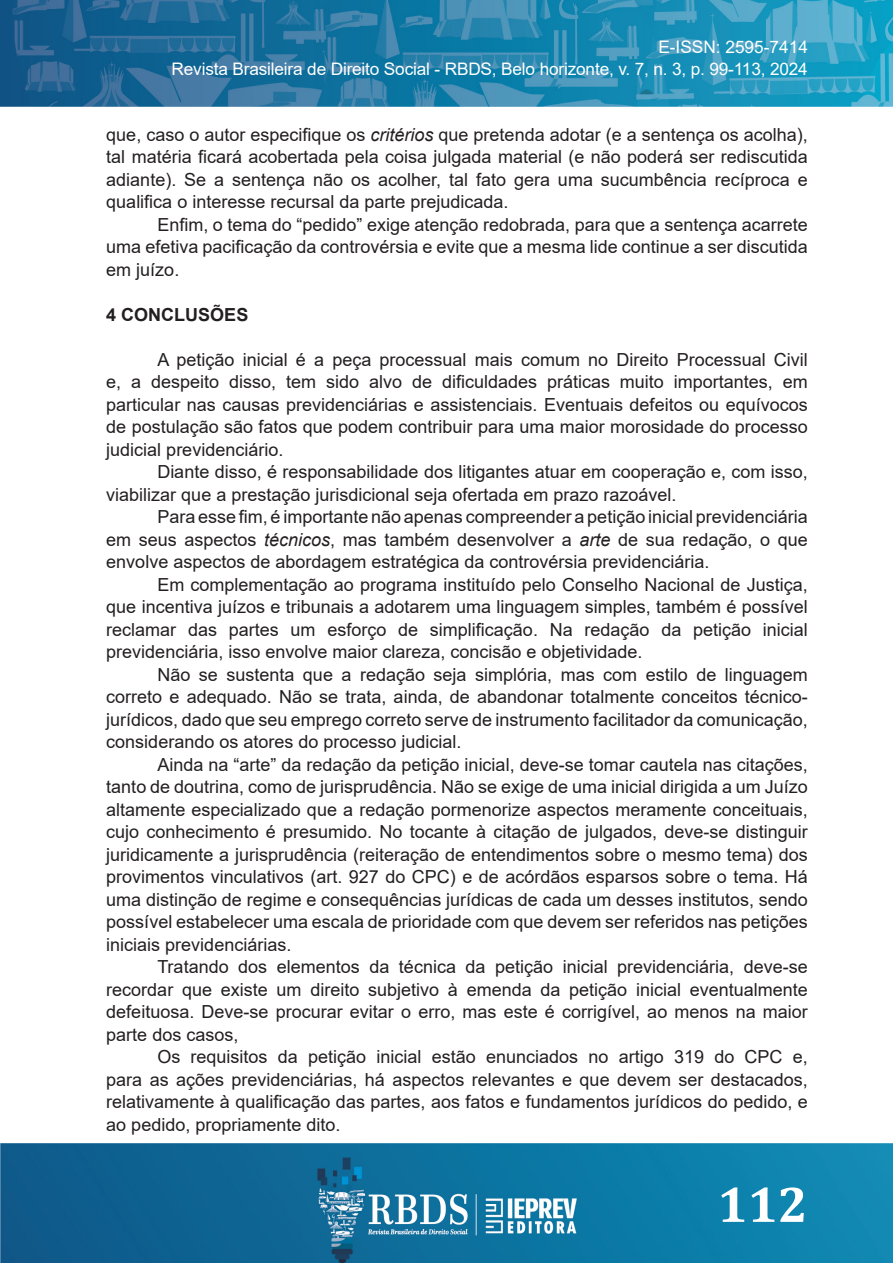
<style>
.page{position:relative;width:893px;height:1263px;background:#fff}
.page>*{position:absolute;margin:0;border:0;box-sizing:border-box;transform-origin:0 0}
.t1{font:700 51px "Cambria";color:#fff}
.NORMAL_RBDS{font:18px/22.5px "Arial";color:#231f20;text-align:justify}
.TÍTULO_DA_SEÇÃO{font:700 18px "Arial";color:#231f20}
.t2{font:17.25px/22.5px "Arial";letter-spacing:-.01em;color:#fff;text-align:right}
.s1{font-style:italic}
</style>
<div class="page">
<img style="left:1px;top:0;width:892px;height:106px">
<img style="left:0;top:1144px;width:893px;height:119px">
<p class="t2" style="left:172px;top:36px;width:638px">E-ISSN: 2595-7414<br>Revista Brasileira de Direito Social - RBDS, Belo horizonte, v. 7, n. 3, p. 99-113, 2024</p>
<p class="NORMAL_RBDS" style="left:106px;top:123px;width:703px">que, caso o autor especifique os <span class="s1">critérios</span> que pretenda adotar (e a sentença os acolha), tal matéria ficará acobertada pela coisa julgada material (e não poderá ser rediscutida adiante). Se a sentença não os acolher, tal fato gera uma sucumbência recíproca e qualifica o interesse recursal da parte prejudicada.</p>
<p class="NORMAL_RBDS" style="left:106px;top:213px;width:703px;text-indent:51px">Enfim, o tema do “pedido” exige atenção redobrada, para que a sentença acarrete uma efetiva pacificação da controvérsia e evite que a mesma lide continue a ser discutida em juízo.</p>
<p class="TÍTULO_DA_SEÇÃO" style="left:106px;top:302px;width:144px">4 CONCLUSÕES</p>
<p class="NORMAL_RBDS" style="left:106px;top:348px;width:703px;text-indent:51px">A petição inicial é a peça processual mais comum no Direito Processual Civil e, a despeito disso, tem sido alvo de dificuldades práticas muito importantes, em particular nas causas previdenciárias e assistenciais. Eventuais defeitos ou equívocos de postulação são fatos que podem contribuir para uma maior morosidade do processo judicial previdenciário.</p>
<p class="NORMAL_RBDS" style="left:106px;top:460px;width:703px;text-indent:51px">Diante disso, é responsabilidade dos litigantes atuar em cooperação e, com isso, viabilizar que a prestação jurisdicional seja ofertada em prazo razoável.</p>
<p class="NORMAL_RBDS" style="left:106px;top:505px;width:703px;text-indent:51px">Para esse fim, é importante não apenas compreender a petição inicial previdenciária em seus aspectos <span class="s1">técnicos</span>, mas também desenvolver a <span class="s1">arte</span> de sua redação, o que envolve aspectos de abordagem estratégica da controvérsia previdenciária.</p>
<p class="NORMAL_RBDS" style="left:106px;top:573px;width:703px;text-indent:51px">Em complementação ao programa instituído pelo Conselho Nacional de Justiça, que incentiva juízos e tribunais a adotarem uma linguagem simples, também é possível reclamar das partes um esforço de simplificação. Na redação da petição inicial previdenciária, isso envolve maior clareza, concisão e objetividade.</p>
<p class="NORMAL_RBDS" style="left:106px;top:663px;width:703px;text-indent:51px">Não se sustenta que a redação seja simplória, mas com estilo de linguagem correto e adequado. Não se trata, ainda, de abandonar totalmente conceitos técnico&shy;jurídicos, dado que seu emprego correto serve de instrumento facilitador da comunicação, considerando os atores do processo judicial.</p>
<p class="NORMAL_RBDS" style="left:106px;top:753px;width:703px;text-indent:51px">Ainda na “arte” da redação da petição inicial, deve-se tomar cautela nas citações, tanto de doutrina, como de jurisprudência. Não se exige de uma inicial dirigida a um Juízo altamente especializado que a redação pormenorize aspectos meramente conceituais, cujo conhecimento é presumido. No tocante à citação de julgados, deve-se distinguir juridicamente a jurisprudência (reiteração de entendimentos sobre o mesmo tema) dos provimentos vinculativos (art. 927 do CPC) e de acórdãos esparsos sobre o tema. Há uma distinção de regime e consequências jurídicas de cada um desses institutos, sendo possível estabelecer uma escala de prioridade com que devem ser referidos nas petições iniciais previdenciárias.</p>
<p class="NORMAL_RBDS" style="left:106px;top:955px;width:703px;text-indent:51px">Tratando dos elementos da técnica da petição inicial previdenciária, deve-se recordar que existe um direito subjetivo à emenda da petição inicial eventualmente defeituosa. Deve-se procurar evitar o erro, mas este é corrigível, ao menos na maior parte dos casos,</p>
<p class="NORMAL_RBDS" style="left:106px;top:1045px;width:703px;text-indent:51px">Os requisitos da petição inicial estão enunciados no artigo 319 do CPC e, para as ações previdenciárias, há aspectos relevantes e que devem ser destacados, relativamente à qualificação das partes, aos fatos e fundamentos jurídicos do pedido, e ao pedido, propriamente dito.</p>
<h1 class="t1" style="left:717px;top:1168px;width:92px">112</h1>
</div>
